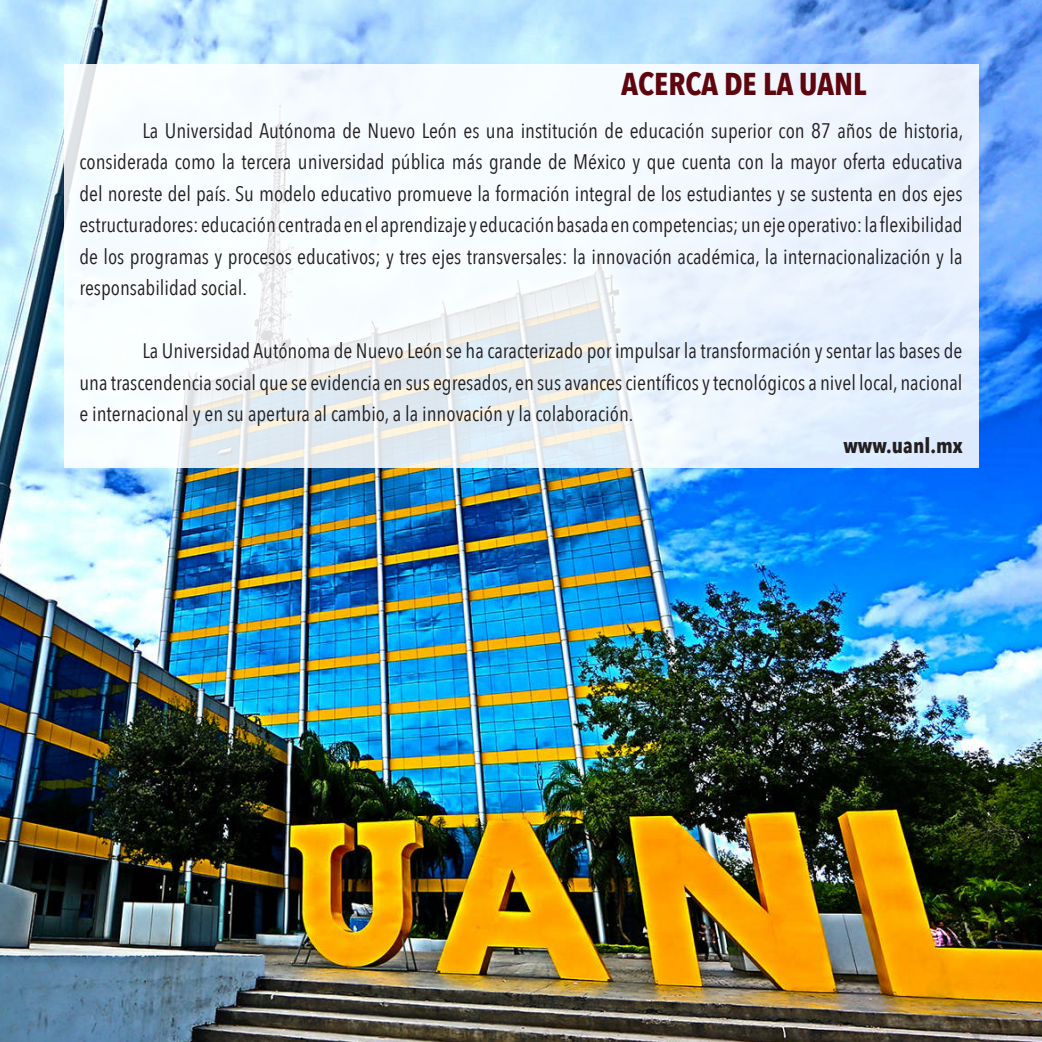
<style>
.page{position:relative;width:1042px;height:1042px;background:#fff}
.page>*{position:absolute;margin:0;border:0;box-sizing:border-box;transform-origin:0 0}
.t1{font:700 31.5px "Avenir Next Condensed";color:#5f050e}
.t2{font:21px/31.5px "Avenir Next Condensed";color:#231f20;text-align:justify}
.t3{font:700 21px "Avenir Next Condensed";color:#231f20}
</style>
<div class="page">
<img style="left:0;top:0;width:1042px;height:1042px">
<svg style="left:64px;top:64px;width:914px;height:404px;fill:#f3f8fe"></svg>
<p class="t1" style="left:621px;top:64px;width:247px">ACERCA DE LA UANL</p>
<p class="t2" style="left:79px;top:113px;width:885px;text-indent:63px">La Universidad Autónoma de Nuevo León es una institución de educación superior con 87 años de historia, considerada como la tercera universidad pública más grande de México y que cuenta con la mayor oferta educativa del noreste del país. Su modelo educativo promueve la formación integral de los estudiantes y se sustenta en dos ejes estructuradores: educación centrada en el aprendizaje y educación basada en competencias; un eje operativo: la flexibilidad de los programas y procesos educativos; y tres ejes transversales: la innovación académica, la internacionalización y la responsabilidad social.</p>
<p class="t2" style="left:79px;top:334px;width:884px;text-indent:63px">La Universidad Autónoma de Nuevo León se ha caracterizado por impulsar la transformación y sentar las bases de una trascendencia social que se evidencia en sus egresados, en sus avances científicos y tecnológicos a nivel local, nacional e internacional y en su apertura al cambio, a la innovación y la colaboración.</p>
<p class="t3" style="left:843px;top:432px;width:121px">www.uanl.mx</p>
</div>
